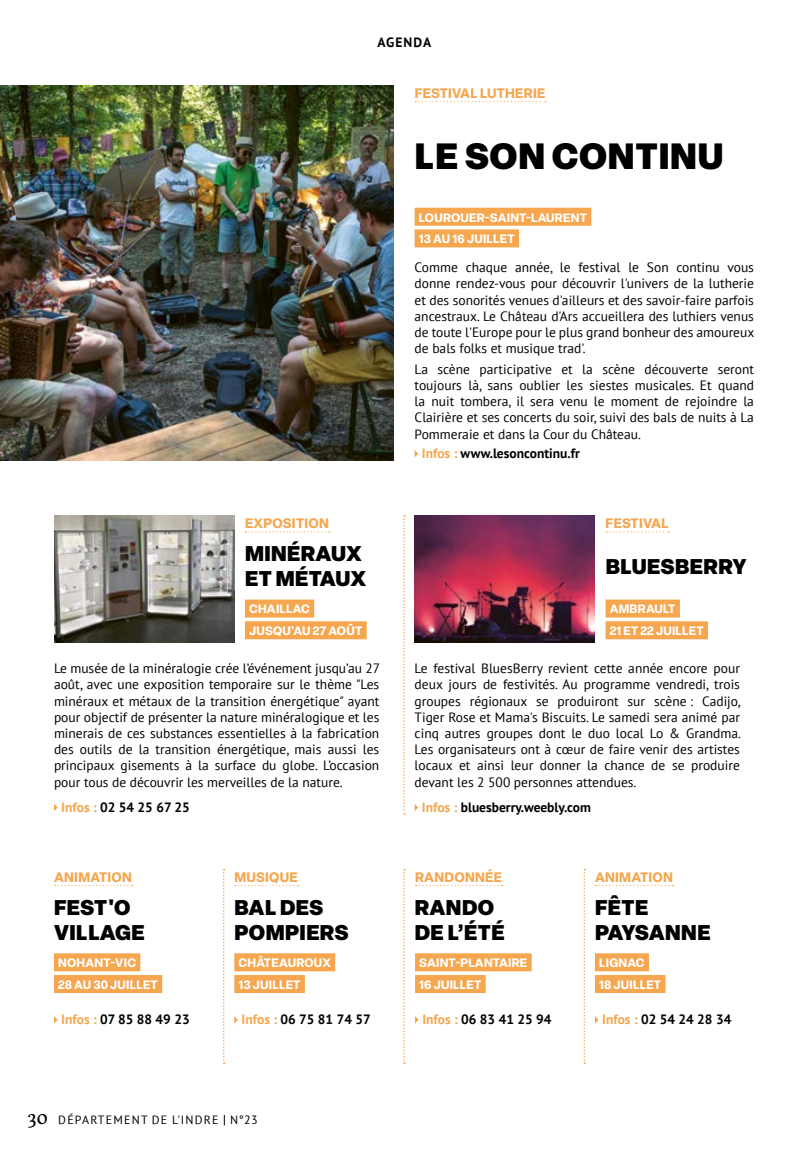
<style>
.page{position:relative;width:808px;height:1149px;background:#fff}
.page>*{position:absolute;margin:0;border:0;box-sizing:border-box;transform-origin:0 0}
.MadeInIndre_Titre{font:900 36px "Elza";letter-spacing:.02em;color:#000}
.MadeInIndre_Titre-2{font:900 21px/25.2px "Elza";letter-spacing:.02em;color:#000}
.Labeur_Texte{font:13.5px/16.2px "PT Sans";color:#000;text-align:justify}
.Labeur_Texte-2{font:700 13.5px "PT Sans";color:#000}
.MadeInIndre_Titre-3{font:700 13.5px "Elza";letter-spacing:.02em;color:#f5a64f}
.Rubrique_Titre{font:700 13.5px "PT Sans";letter-spacing:.08em;color:#000}
.Cantons_Commune{font:700 12px "Elza";letter-spacing:.02em;color:#fff}
.t1{font:12px "PT Sans";letter-spacing:.1em;color:#000}
.s1{color:#f5a64f}
.s2{font-family:"Maecenas";font-weight:500;font-size:19.5px}
</style>
<div class="page">
<img style="left:0;top:85px;width:393px;height:375px">
<svg style="left:54px;top:804px;width:4px;height:7px"></svg>
<svg style="left:415px;top:804px;width:3px;height:7px"></svg>
<svg style="left:403px;top:515px;width:2px;height:299px"></svg>
<svg style="left:223px;top:869px;width:2px;height:194px"></svg>
<svg style="left:403px;top:869px;width:2px;height:194px"></svg>
<svg style="left:583px;top:869px;width:2px;height:194px"></svg>
<img style="left:54px;top:515px;width:180px;height:127px">
<img style="left:415px;top:515px;width:180px;height:127px">
<svg style="left:415px;top:450px;width:3px;height:7px"></svg>
<svg style="left:595px;top:1016px;width:4px;height:7px"></svg>
<svg style="left:54px;top:1016px;width:4px;height:7px"></svg>
<svg style="left:234px;top:1016px;width:4px;height:7px"></svg>
<svg style="left:415px;top:1016px;width:4px;height:7px"></svg>
<svg style="left:415px;top:101px;width:131px;height:1px"></svg>
<svg style="left:246px;top:531px;width:84px;height:1px"></svg>
<svg style="left:606px;top:531px;width:63px;height:1px"></svg>
<div style="left:415px;top:208px;width:176px;height:18px;background:#f5a64f"></div>
<div style="left:245px;top:599px;width:69px;height:18px;background:#f5a64f"></div>
<div style="left:605px;top:599px;width:75px;height:18px;background:#f5a64f"></div>
<div style="left:415px;top:229px;width:104px;height:18px;background:#f5a64f"></div>
<div style="left:245px;top:621px;width:122px;height:18px;background:#f5a64f"></div>
<div style="left:605px;top:621px;width:103px;height:18px;background:#f5a64f"></div>
<div style="left:595px;top:953px;width:54px;height:18px;background:#f5a64f"></div>
<div style="left:54px;top:953px;width:86px;height:18px;background:#f5a64f"></div>
<div style="left:234px;top:953px;width:101px;height:18px;background:#f5a64f"></div>
<div style="left:415px;top:953px;width:117px;height:18px;background:#f5a64f"></div>
<div style="left:595px;top:974px;width:70px;height:18px;background:#f5a64f"></div>
<div style="left:54px;top:974px;width:108px;height:18px;background:#f5a64f"></div>
<div style="left:234px;top:974px;width:71px;height:18px;background:#f5a64f"></div>
<div style="left:415px;top:974px;width:71px;height:18px;background:#f5a64f"></div>
<p class="Rubrique_Titre" style="left:377px;top:34px;width:55px">AGENDA</p>
<p class="MadeInIndre_Titre-3" style="left:415px;top:83px;width:132px">FESTIVAL LUTHERIE</p>
<p class="MadeInIndre_Titre" style="left:415px;top:130px;width:310px">LE SON CONTINU</p>
<p class="Cantons_Commune" style="left:419px;top:208px;width:170px">LOUROUER-SAINT-LAURENT</p>
<p class="Cantons_Commune" style="left:419px;top:230px;width:97px">13 AU 16 JUILLET</p>
<p class="Labeur_Texte" style="left:415px;top:259px;width:341px">Comme chaque année, le festival le Son continu vous donne rendez-vous pour découvrir l'univers de la lutherie et des sonorités venues d'ailleurs et des savoir-faire parfois ancestraux. Le Château d'Ars accueillera des luthiers venus de toute l'Europe pour le plus grand bonheur des amoureux de bals folks et musique trad'.</p>
<p class="Labeur_Texte" style="left:415px;top:360px;width:341px">La scène participative et la scène découverte seront toujours là, sans oublier les siestes musicales. Et quand la nuit tombera, il sera venu le moment de rejoindre la Clairière et ses concerts du soir, suivi des bals de nuits à La Pommeraie et dans la Cour du Château.</p>
<p class="Labeur_Texte-2" style="left:422px;top:444px;width:159px"><span class="s1">Infos :</span> www.lesoncontinu.fr</p>
<p class="MadeInIndre_Titre-3" style="left:245px;top:513px;width:85px">EXPOSITION</p>
<p class="MadeInIndre_Titre-3" style="left:606px;top:513px;width:64px">FESTIVAL</p>
<p class="MadeInIndre_Titre-2" style="left:245px;top:540px;width:123px">MINÉRAUX<br>ET MÉTAUX</p>
<p class="MadeInIndre_Titre-2" style="left:606px;top:552px;width:142px">BLUESBERRY</p>
<p class="Cantons_Commune" style="left:249px;top:600px;width:62px">CHAILLAC</p>
<p class="Cantons_Commune" style="left:610px;top:600px;width:67px">AMBRAULT</p>
<p class="Cantons_Commune" style="left:249px;top:622px;width:115px">JUSQU'AU 27 AOÛT</p>
<p class="Cantons_Commune" style="left:610px;top:622px;width:95px">21 ET 22 JUILLET</p>
<p class="Labeur_Texte" style="left:54px;top:659px;width:327px">Le musée de la minéralogie crée l’événement jusqu’au 27 août, avec une exposition temporaire sur le thème "Les minéraux et métaux de la transition énergétique" ayant pour objectif de présenter la nature minéralogique et les minerais de ces substances essentielles à la fabrication des outils de la transition énergétique, mais aussi les principaux gisements à la surface du globe. L’occasion pour tous de découvrir les merveilles de la nature.</p>
<p class="Labeur_Texte" style="left:415px;top:659px;width:328px">Le festival BluesBerry revient cette année encore pour deux jours de festivités. Au programme vendredi, trois groupes régionaux se produiront sur scène : Cadijo, Tiger Rose et Mama's Biscuits. Le samedi sera animé par cinq autres groupes dont le duo local Lo &amp; Grandma.<br>Les organisateurs ont à cœur de faire venir des artistes locaux et ainsi leur donner la chance de se produire devant les 2 500 personnes attendues.</p>
<p class="Labeur_Texte-2" style="left:61px;top:798px;width:130px"><span class="s1">Infos :</span> 02 54 25 67 25</p>
<p class="Labeur_Texte-2" style="left:422px;top:798px;width:171px"><span class="s1">Infos :</span> bluesberry.weebly.com</p>
<p class="MadeInIndre_Titre-3" style="left:54px;top:867px;width:79px">ANIMATION</p>
<p class="MadeInIndre_Titre-3" style="left:234px;top:867px;width:65px">MUSIQUE</p>
<p class="MadeInIndre_Titre-3" style="left:415px;top:867px;width:88px">RANDONNÉE</p>
<p class="MadeInIndre_Titre-3" style="left:595px;top:867px;width:79px">ANIMATION</p>
<p class="MadeInIndre_Titre-2" style="left:54px;top:893px;width:92px">FEST'O<br>VILLAGE</p>
<p class="MadeInIndre_Titre-2" style="left:234px;top:893px;width:116px">BAL DES<br>POMPIERS</p>
<p class="MadeInIndre_Titre-2" style="left:415px;top:893px;width:91px">RANDO<br>DE L’ÉTÉ</p>
<p class="MadeInIndre_Titre-2" style="left:595px;top:893px;width:117px">FÊTE<br>PAYSANNE</p>
<p class="Cantons_Commune" style="left:58px;top:953px;width:79px">NOHANT-VIC</p>
<p class="Cantons_Commune" style="left:239px;top:953px;width:94px">CHÂTEAUROUX</p>
<p class="Cantons_Commune" style="left:419px;top:953px;width:110px">SAINT-PLANTAIRE</p>
<p class="Cantons_Commune" style="left:599px;top:953px;width:47px">LIGNAC</p>
<p class="Cantons_Commune" style="left:58px;top:975px;width:101px">28 AU 30 JUILLET</p>
<p class="Cantons_Commune" style="left:238px;top:975px;width:64px">13 JUILLET</p>
<p class="Cantons_Commune" style="left:419px;top:975px;width:64px">16 JUILLET</p>
<p class="Cantons_Commune" style="left:599px;top:975px;width:64px">18 JUILLET</p>
<p class="Labeur_Texte-2" style="left:61px;top:1010px;width:130px"><span class="s1">Infos :</span> 07 85 88 49 23</p>
<p class="Labeur_Texte-2" style="left:242px;top:1010px;width:131px"><span class="s1">Infos :</span> 06 75 81 74 57</p>
<p class="Labeur_Texte-2" style="left:422px;top:1010px;width:131px"><span class="s1">Infos :</span> 06 83 41 25 94</p>
<p class="Labeur_Texte-2" style="left:602px;top:1010px;width:131px"><span class="s1">Infos :</span> 02 54 24 28 34</p>
<p class="t1" style="left:28px;top:1111px;width:231px"><span class="s2">30</span> DÉPARTEMENT DE L'INDRE N°23</p>
</div>
